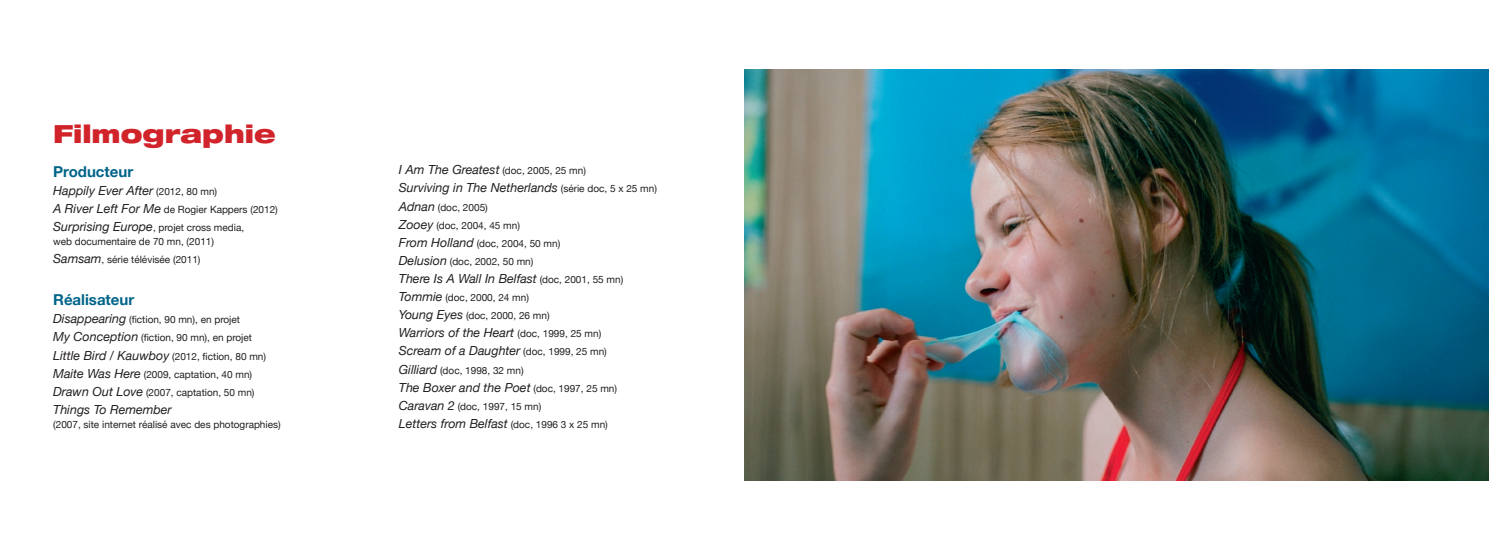
<style>
.page{position:relative;width:1489px;height:550px;background:#fff}
.page>*{position:absolute;margin:0;border:0;box-sizing:border-box;transform-origin:0 0}
.t1{font:900 expanded 25px "Helvetica Neue";color:#d1232a}
.t2{font:700 15px "Helvetica Neue";color:#006489}
.t3{font:italic 12.5px/18.1px "Helvetica Neue";color:#231f20}
.t4{font:10px/18.1px "Helvetica Neue";color:#231f20}
.s1{font-style:normal;font-size:10px}
.s2{font-style:italic;font-size:12.5px}
</style>
<div class="page">
<img style="left:744px;top:69px;width:744px;height:411px">
<h1 class="t1" style="left:53px;top:117px;width:224px">Filmographie</h1>
<h2 class="t2" style="left:53px;top:162px;width:82px">Producteur</h2>
<p class="t3" style="left:53px;top:181px;width:165px">Happily Ever After <span class="s1">(2012, 80 mn)</span></p>
<p class="t4" style="left:53px;top:200px;width:226px"><span class="s2">A River Left For Me</span> de Rogier Kappers (2012)<br><span class="s2">Surprising Europe</span>, projet cross media,</p>
<p class="t4" style="left:53px;top:232px;width:162px">web documentaire de 70 mn, (2011)<br><span class="s2">Samsam</span>, série télévisée (2011)</p>
<h2 class="t2" style="left:53px;top:290px;width:83px">Réalisateur</h2>
<p class="t4" style="left:53px;top:310px;width:214px"><span class="s2">Disappearing</span> (fiction, 90 mn), en projet<br><span class="s2">My Conception</span> (fiction, 90 mn), en projet <span class="s2">Little Bird / Kauwboy</span> (2012, fiction, 80 mn)<br><span class="s2">Maite Was Here</span> (2009, captation, 40 mn)<br><span class="s2">Drawn Out Love</span> (2007, captation, 50 mn)</p>
<p class="t3" style="left:53px;top:400px;width:120px">Things To Remember</p>
<p class="t4" style="left:53px;top:415px;width:229px">(2007, site internet réalisé avec des photographies)</p>
<p class="t4" style="left:399px;top:161px;width:189px"><span class="s2">I Am The Greatest</span> (doc, 2005, 25 mn)</p>
<p class="t3" style="left:399px;top:178px;width:259px">Surviving in The Netherlands <span class="s1">(série doc, 5 x 25 mn)</span></p>
<p class="t4" style="left:399px;top:198px;width:163px"><span class="s2">Adnan</span> (doc, 2005)<br><span class="s2">Zooey</span> (doc, 2004, 45 mn)<br><span class="s2">From Holland</span> (doc, 2004, 50 mn)<br><span class="s2">Delusion</span> (doc, 2002, 50 mn)</p>
<p class="t3" style="left:399px;top:269px;width:226px">There Is A Wall In Belfast <span class="s1">(doc, 2001, 55 mn)</span></p>
<p class="t4" style="left:399px;top:288px;width:152px"><span class="s2">Tommie</span> (doc, 2000, 24 mn)<br><span class="s2">Young Eyes</span> (doc, 2000, 26 mn)</p>
<p class="t3" style="left:399px;top:323px;width:209px">Warriors of the Heart <span class="s1">(doc, 1999, 25 mn)<br></span>Scream of a Daughter <span class="s1">(doc, 1999, 25 mn)</span></p>
<p class="t4" style="left:399px;top:360px;width:126px"><span class="s2">Gilliard</span> (doc, 1998, 32 mn)</p>
<p class="t3" style="left:399px;top:377px;width:220px">The Boxer and the Poet <span class="s1">(doc, 1997, 25 mn)</span></p>
<p class="t4" style="left:399px;top:396px;width:144px"><span class="s2">Caravan 2</span> (doc, 1997, 15 mn)</p>
<p class="t3" style="left:399px;top:414px;width:210px">Letters from Belfast <span class="s1">(doc, 1996 3 x 25 mn)</span></p>
</div>
